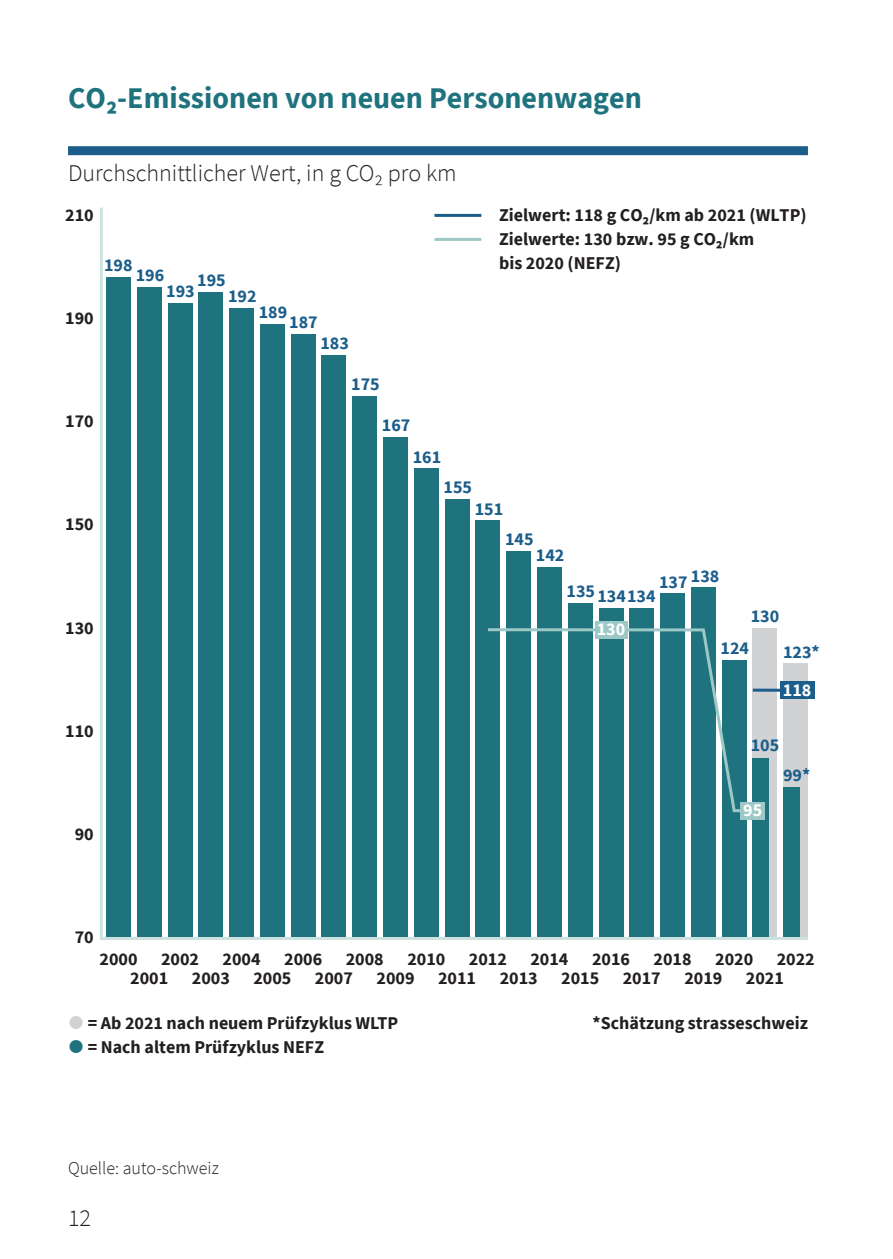
<style>
.page{position:relative;width:893px;height:1259px;background:#fff}
.page>*{position:absolute;margin:0;border:0;box-sizing:border-box;transform-origin:0 0}
.t1{font:700 30px "Source Sans Pro";color:#1f737e}
.t2{font:300 24px "Source Sans Pro";color:#231f20}
.t3{font:700 18px/24px "Source Sans Pro";color:#231f20}
.t4{font:700 18px "Source Sans Pro";color:#1c5e8b}
.t5{font:300 18px "Source Sans Pro";color:#231f20}
.t6{font:700 18px "Source Sans Pro";color:#fff}
</style>
<div class="page">
<div style="left:68px;top:146px;width:740px;height:9px;background:#1c5e8b"></div>
<hr style="left:100px;top:207px;width:3px;height:733px;background:#cce2df">
<hr style="left:100px;top:937px;width:708px;height:3px;background:#cce2df">
<div style="left:753px;top:629px;width:24px;height:308px;background:#d1d2d4"></div>
<div style="left:783px;top:664px;width:25px;height:273px;background:#d1d2d4"></div>
<div style="left:753px;top:758px;width:16px;height:179px;background:#1f737e"></div>
<div style="left:783px;top:787px;width:17px;height:150px;background:#1f737e"></div>
<div style="left:106px;top:277px;width:25px;height:660px;background:#1f737e"></div>
<div style="left:137px;top:287px;width:24px;height:650px;background:#1f737e"></div>
<div style="left:168px;top:303px;width:24px;height:634px;background:#1f737e"></div>
<div style="left:199px;top:293px;width:24px;height:644px;background:#1f737e"></div>
<div style="left:229px;top:308px;width:25px;height:629px;background:#1f737e"></div>
<div style="left:260px;top:324px;width:25px;height:613px;background:#1f737e"></div>
<div style="left:291px;top:334px;width:24px;height:603px;background:#1f737e"></div>
<div style="left:322px;top:355px;width:24px;height:582px;background:#1f737e"></div>
<div style="left:353px;top:396px;width:24px;height:541px;background:#1f737e"></div>
<div style="left:383px;top:438px;width:25px;height:499px;background:#1f737e"></div>
<div style="left:414px;top:469px;width:25px;height:468px;background:#1f737e"></div>
<div style="left:445px;top:500px;width:24px;height:437px;background:#1f737e"></div>
<div style="left:476px;top:521px;width:24px;height:416px;background:#1f737e"></div>
<div style="left:506px;top:552px;width:25px;height:385px;background:#1f737e"></div>
<div style="left:537px;top:567px;width:25px;height:370px;background:#1f737e"></div>
<div style="left:568px;top:603px;width:24px;height:334px;background:#1f737e"></div>
<div style="left:599px;top:608px;width:24px;height:329px;background:#1f737e"></div>
<div style="left:630px;top:608px;width:24px;height:329px;background:#1f737e"></div>
<div style="left:660px;top:593px;width:25px;height:344px;background:#1f737e"></div>
<div style="left:691px;top:588px;width:25px;height:349px;background:#1f737e"></div>
<div style="left:722px;top:660px;width:24px;height:277px;background:#1f737e"></div>
<svg style="left:487px;top:627px;width:281px;height:186px"></svg>
<div style="left:595px;top:621px;width:32px;height:17px;background:#9cc8c5"></div>
<div style="left:741px;top:802px;width:24px;height:17px;background:#9cc8c5"></div>
<svg style="left:753px;top:688px;width:27px;height:4px"></svg>
<div style="left:780px;top:682px;width:34px;height:17px;background:#1c5e8b"></div>
<hr style="left:434px;top:214px;width:47px;height:3px;background:#1c5e8b">
<hr style="left:434px;top:238px;width:47px;height:3px;background:#9cc8c5">
<h1 class="t1" style="left:68px;top:77px;width:575px">CO₂-Emissionen von neuen Personenwagen</h1>
<h2 class="t2" style="left:68px;top:158px;width:390px">Durchschnittlicher Wert, in g CO₂ pro km</h2>
<p class="t3" style="left:65px;top:203px;width:30px">210</p>
<p class="t3" style="left:65px;top:306px;width:30px">190</p>
<p class="t3" style="left:65px;top:409px;width:30px">170</p>
<p class="t4" style="left:104px;top:253px;width:30px">198</p>
<p class="t4" style="left:136px;top:263px;width:30px">196</p>
<p class="t4" style="left:197px;top:268px;width:30px">195</p>
<p class="t4" style="left:166px;top:279px;width:30px">193</p>
<p class="t4" style="left:228px;top:284px;width:30px">192</p>
<p class="t4" style="left:259px;top:299px;width:30px">189</p>
<p class="t4" style="left:289px;top:310px;width:30px">187</p>
<p class="t4" style="left:320px;top:331px;width:30px">183</p>
<p class="t4" style="left:351px;top:372px;width:30px">175</p>
<p class="t4" style="left:382px;top:413px;width:30px">167</p>
<p class="t4" style="left:413px;top:444px;width:30px">161</p>
<p class="t4" style="left:443px;top:475px;width:30px">155</p>
<p class="t3" style="left:499px;top:202px;width:309px">Zielwert: 118 g CO₂/km ab 2021 (WLTP)<br>Zielwerte: 130 bzw. 95 g CO₂/km<br>bis 2020 (NEFZ)</p>
<p class="t3" style="left:65px;top:512px;width:30px">150</p>
<p class="t3" style="left:65px;top:615px;width:30px">130</p>
<p class="t3" style="left:65px;top:718px;width:30px">110</p>
<p class="t3" style="left:75px;top:821px;width:21px">90</p>
<p class="t3" style="left:75px;top:924px;width:21px">70</p>
<p class="t4" style="left:475px;top:497px;width:30px">151</p>
<p class="t4" style="left:505px;top:527px;width:30px">145</p>
<p class="t4" style="left:536px;top:542px;width:30px">142</p>
<p class="t4" style="left:659px;top:567px;width:62px">137 138</p>
<p class="t4" style="left:567px;top:581px;width:61px">135134</p>
<p class="t6" style="left:597px;top:617px;width:30px">130</p>
<p class="t4" style="left:627px;top:583px;width:30px">134</p>
<p class="t4" style="left:751px;top:604px;width:30px">130</p>
<p class="t4" style="left:721px;top:635px;width:30px">124</p>
<p class="t4" style="left:783px;top:640px;width:38px">123*</p>
<p class="t6" style="left:783px;top:678px;width:30px">118</p>
<p class="t4" style="left:751px;top:732px;width:30px">105</p>
<p class="t6" style="left:743px;top:798px;width:21px">95</p>
<p class="t4" style="left:783px;top:762px;width:29px">99*</p>
<p class="t3" style="left:99px;top:946px;width:40px">2000</p>
<p class="t3" style="left:161px;top:946px;width:40px">2002</p>
<p class="t3" style="left:223px;top:946px;width:40px">2004</p>
<p class="t3" style="left:284px;top:946px;width:40px">2006</p>
<p class="t3" style="left:346px;top:946px;width:40px">2008</p>
<p class="t3" style="left:407px;top:946px;width:40px">2010</p>
<p class="t3" style="left:469px;top:946px;width:40px">2012</p>
<p class="t3" style="left:530px;top:946px;width:40px">2014</p>
<p class="t3" style="left:592px;top:946px;width:40px">2016</p>
<p class="t3" style="left:654px;top:946px;width:40px">2018</p>
<p class="t3" style="left:715px;top:946px;width:40px">2020</p>
<p class="t3" style="left:777px;top:946px;width:40px">2022</p>
<p class="t3" style="left:130px;top:966px;width:40px">2001</p>
<p class="t3" style="left:192px;top:966px;width:40px">2003</p>
<p class="t3" style="left:253px;top:966px;width:40px">2005</p>
<p class="t3" style="left:315px;top:966px;width:40px">2007</p>
<p class="t3" style="left:377px;top:966px;width:40px">2009</p>
<p class="t3" style="left:438px;top:966px;width:40px">2011</p>
<p class="t3" style="left:500px;top:966px;width:40px">2013</p>
<p class="t3" style="left:561px;top:966px;width:40px">2015</p>
<p class="t3" style="left:623px;top:966px;width:40px">2017</p>
<p class="t3" style="left:684px;top:966px;width:40px">2019</p>
<p class="t3" style="left:746px;top:966px;width:40px">2021</p>
<p class="t3" style="left:88px;top:1010px;width:312px">= Ab 2021 nach neuem Prüfzyklus WLTP</p>
<p class="t3" style="left:593px;top:1010px;width:217px">*Schätzung strasseschweiz</p>
<p class="t3" style="left:88px;top:1034px;width:238px">= Nach altem Prüfzyklus NEFZ</p>
<p class="t5" style="left:68px;top:1157px;width:152px">Quelle: auto-schweiz</p>
<h2 class="t2" style="left:68px;top:1203px;width:24px">12</h2>
</div>
